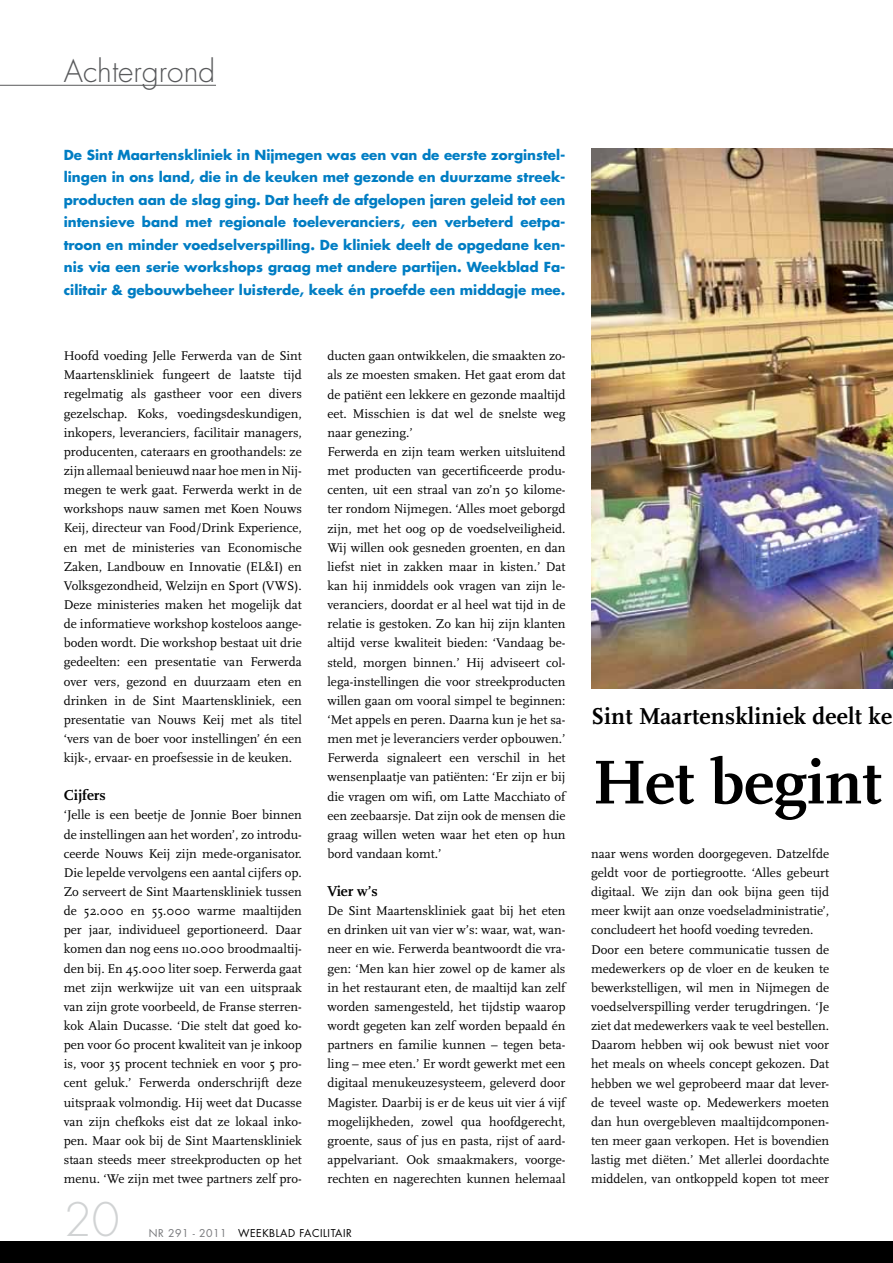
<style>
.page{position:relative;width:893px;height:1263px;background:#fff}
.page>*{position:absolute;margin:0;border:0;box-sizing:border-box;transform-origin:0 0}
.t1{font:700 64.5px "Scala OT";color:#000}
.t2{font:300 45px "Futura Std";color:#d1d3d4}
.t3{font:300 30px "Futura Std";color:#58595b}
.t4{font:700 24px "Scala OT";color:#000}
.t5{font:700 15px "Scala OT";letter-spacing:-.02em;color:#000}
.t6{font:700 13.5px/22.5px "Futura Std";color:#007dc3;text-align:justify}
.t7{font:13.2px/19.2px "Scala OT";color:#000;text-align:justify}
.t8{font:10.5px "Futura Std";letter-spacing:.05em;color:#000}
.s1{color:#77787b}
</style>
<div class="page">
<hr style="left:0;top:85px;width:216px;height:1px;background:#58595b">
<div style="left:0;top:1242px;width:893px;height:21px;background:#000"></div>
<img style="left:591px;top:149px;width:302px;height:539px">
<h3 class="t3" style="left:64px;top:53px;width:153px">Achtergrond</h3>
<p class="t6" style="left:64px;top:143px;width:503px">De Sint Maartenskliniek in Nijmegen was een van de eerste zorginstel&shy;lingen in ons land, die in de keuken met gezonde en duurzame streek&shy;producten aan de slag ging. Dat heeft de afgelopen jaren geleid tot een intensieve band met regionale toeleveranciers, een verbeterd eetpa&shy;troon en minder voedselverspilling. De kliniek deelt de opgedane ken&shy;nis via een serie workshops graag met andere partijen. Weekblad Fa&shy;cilitair &amp; gebouwbeheer luisterde, keek én proefde een middagje mee.</p>
<p class="t7" style="left:64px;top:346px;width:240px">Hoofd voeding Jelle Ferwerda van de Sint Maartenskliniek fungeert de laatste tijd regelmatig als gastheer voor een divers gezelschap. Koks, voedingsdeskundigen, inkopers, leveranciers, facilitair managers, producenten, cateraars en groothandels: ze zijn allemaal benieuwd naar hoe men in Nij&shy;megen te werk gaat. Ferwerda werkt in de workshops nauw samen met Koen Nouws Keij, directeur van Food/Drink Experience, en met de ministeries van Economische Zaken, Landbouw en Innovatie (EL&amp;I) en Volksgezondheid, Welzijn en Sport (VWS).<br>Deze ministeries maken het mogelijk dat de informatieve workshop kosteloos aange&shy;boden wordt. Die workshop bestaat uit drie gedeelten: een presentatie van Ferwerda over vers, gezond en duurzaam eten en drinken in de Sint Maartenskliniek, een presentatie van Nouws Keij met als titel ‘vers van de boer voor instellingen’ én een kijk-, ervaar- en proefsessie in de keuken.</p>
<p class="t5" style="left:64px;top:787px;width:44px">Cijfers</p>
<p class="t7" style="left:64px;top:806px;width:240px">‘Jelle is een beetje de Jonnie Boer binnen de instellingen aan het worden’, zo introdu&shy;ceerde Nouws Keij zijn mede-organisator.<br>Die lepelde vervolgens een aantal cijfers op.<br>Zo serveert de Sint Maartenskliniek tussen de 52.000 en 55.000 warme maaltijden per jaar, individueel geportioneerd. Daar komen dan nog eens 110.000 broodmaaltij&shy;den bij. En 45.000 liter soep. Ferwerda gaat met zijn werkwijze uit van een uitspraak van zijn grote voorbeeld, de Franse sterren&shy;kok Alain Ducasse. ‘Die stelt dat goed ko&shy;pen voor 60 procent kwaliteit van je inkoop is, voor 35 procent techniek en voor 5 pro&shy;cent geluk.’ Ferwerda onderschrijft deze uitspraak volmondig. Hij weet dat Ducasse van zijn chefkoks eist dat ze lokaal inko&shy;pen. Maar ook bij de Sint Maartenskliniek staan steeds meer streekproducten op het menu. ‘We zijn met twee partners zelf pro-</p>
<p class="t7" style="left:327px;top:347px;width:240px;text-align:left">ducten gaan ontwikkelen, die smaakten zo&shy;als ze moesten smaken. Het gaat erom dat de patiënt een lekkere en gezonde maaltijd eet. Misschien is dat wel de snelste weg naar genezing.’<br>Ferwerda en zijn team werken uitsluitend met producten van gecertificeerde produ&shy;centen, uit een straal van zo’n 50 kilome&shy;ter rondom Nijmegen. ‘Alles moet geborgd zijn, met het oog op de voedselveiligheid.<br>Wij willen ook gesneden groenten, en dan liefst niet in zakken maar in kisten.’ Dat kan hij inmiddels ook vragen van zijn le&shy;veranciers, doordat er al heel wat tijd in de relatie is gestoken. Zo kan hij zijn klanten altijd verse kwaliteit bieden: ‘Vandaag be&shy;steld, morgen binnen.’ Hij adviseert col&shy;lega-instellingen die voor streekproducten willen gaan om vooral simpel te beginnen: ‘Met appels en peren. Daarna kun je het sa&shy;men met je leveranciers verder opbouwen.’ Ferwerda signaleert een verschil in het wensenplaatje van patiënten: ‘Er zijn er bij die vragen om wifi, om Latte Macchiato of een zeebaarsje. Dat zijn ook de mensen die graag willen weten waar het eten op hun bord vandaan komt.’</p>
<p class="t5" style="left:327px;top:883px;width:52px">Vier w’s</p>
<p class="t7" style="left:327px;top:901px;width:240px">De Sint Maartenskliniek gaat bij het eten en drinken uit van vier w’s: waar, wat, wan&shy;neer en wie. Ferwerda beantwoordt die vra&shy;gen: ‘Men kan hier zowel op de kamer als in het restaurant eten, de maaltijd kan zelf worden samengesteld, het tijdstip waarop wordt gegeten kan zelf worden bepaald én partners en familie kunnen – tegen beta&shy;ling – mee eten.’ Er wordt gewerkt met een digitaal menukeuzesysteem, geleverd door Magister. Daarbij is er de keus uit vier á vijf mogelijkheden, zowel qua hoofdgerecht, groente, saus of jus en pasta, rijst of aard&shy;appelvariant. Ook smaakmakers, voorge&shy;rechten en nagerechten kunnen helemaal</p>
<h2 class="t2" style="left:64px;top:1192px;width:57px">20</h2>
<p class="t8" style="left:149px;top:1226px;width:205px"><span class="s1">NR 291 - 2011</span> WEEKBLAD FACILITAIR</p>
<h3 class="t4" style="left:591px;top:702px;width:302px">Sint Maartenskliniek deelt ke</h3>
<h1 class="t1" style="left:593px;top:746px;width:290px">Het begint</h1>
<p class="t7" style="left:591px;top:844px;width:240px;text-align:left">naar wens worden doorgegeven. Datzelfde geldt voor de portiegrootte. ‘Alles gebeurt digitaal. We zijn dan ook bijna geen tijd meer kwijt aan onze voedseladministratie’, concludeert het hoofd voeding tevreden.<br>Door een betere communicatie tussen de medewerkers op de vloer en de keuken te bewerkstelligen, wil men in Nijmegen de voedselverspilling verder terugdringen. ‘Je ziet dat medewerkers vaak te veel bestellen.<br>Daarom hebben wij ook bewust niet voor het meals on wheels concept gekozen. Dat hebben we wel geprobeerd maar dat lever&shy;de teveel waste op. Medewerkers moeten dan hun overgebleven maaltijdcomponen&shy;ten meer gaan verkopen. Het is bovendien lastig met diëten.’ Met allerlei doordachte middelen, van ontkoppeld kopen tot meer</p>
</div>
